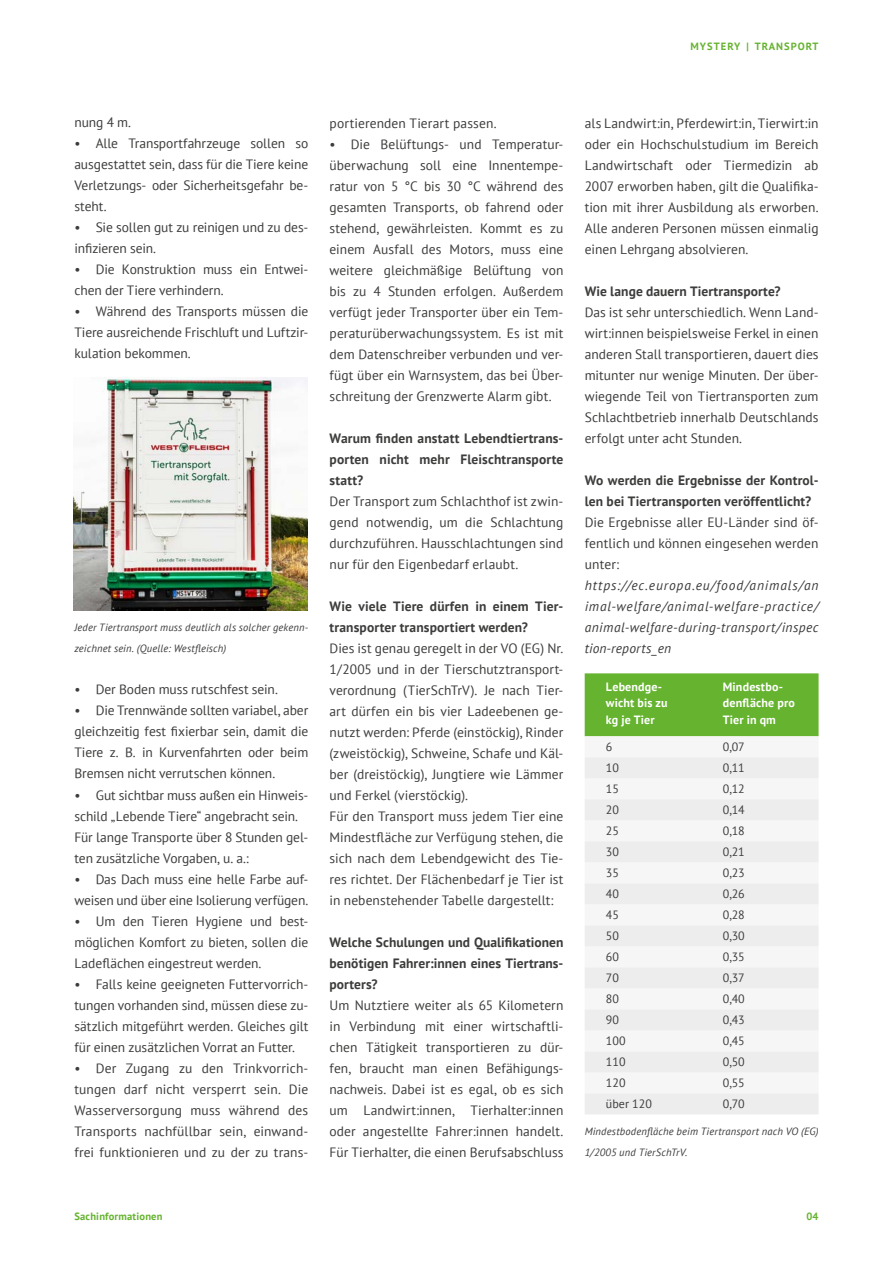
<style>
.page{position:relative;width:893px;height:1263px;background:#fff}
.page>*{position:absolute;margin:0;border:0;box-sizing:border-box;transform-origin:0 0}
.t1{font:13.5px/21px "PT Sans";color:#3c3c3b;text-align:justify}
.t2{font:700 13.5px/21px "PT Sans";letter-spacing:.01em;color:#3c3c3b;text-align:justify}
.t3{font:italic 13.5px/21px "PT Sans";letter-spacing:.035em;color:#3c3c3b;text-align:justify}
.t4{font:12px "PT Sans";color:#3c3c3b}
.t5{font:700 12px/16.5px "PT Sans";letter-spacing:.015em;color:#fff}
.t6{font:italic 10.5px/21px "PT Sans";letter-spacing:.015em;color:#3c3c3b}
.t7{font:700 10.5px "PT Sans";letter-spacing:.02em;color:#65b32e}
.t8{font:700 10.5px "PT Sans";letter-spacing:.1em;color:#65b32e}
</style>
<div class="page">
<img style="left:74px;top:378px;width:234px;height:232px">
<div style="left:585px;top:673px;width:234px;height:63px;background:#65b32e"></div>
<svg style="left:585px;top:757px;width:234px;height:357px;fill:#ededed"></svg>
<p class="t8" style="left:690px;top:40px;width:130px">MYSTERY | TRANSPORT</p>
<p class="t1" style="left:74px;top:112px;width:58px">nung 4 m.</p>
<p class="t1" style="left:74px;top:133px;width:235px">• Alle Transportfahrzeuge sollen so ausgestattet sein, dass für die Tiere keine Verletzungs- oder Sicherheitsgefahr be&shy;steht.</p>
<p class="t1" style="left:74px;top:217px;width:235px">• Sie sollen gut zu reinigen und zu des&shy;infizieren sein.</p>
<p class="t1" style="left:74px;top:259px;width:235px">• Die Konstruktion muss ein Entwei&shy;chen der Tiere verhindern.</p>
<p class="t1" style="left:74px;top:301px;width:235px">• Während des Transports müssen die Tiere ausreichende Frischluft und Luftzir&shy;kulation bekommen.</p>
<p class="t6" style="left:74px;top:617px;width:235px">Jeder Tiertransport muss deutlich als solcher gekenn&shy;zeichnet sein. (Quelle: Westfleisch)</p>
<p class="t1" style="left:74px;top:679px;width:205px">• Der Boden muss rutschfest sein.</p>
<p class="t1" style="left:74px;top:700px;width:235px">• Die Trennwände sollten variabel, aber gleichzeitig fest fixierbar sein, damit die Tiere z. B. in Kurvenfahrten oder beim Bremsen nicht verrutschen können.</p>
<p class="t1" style="left:74px;top:784px;width:235px;text-align:left">• Gut sichtbar muss außen ein Hinweis&shy;schild „Lebende Tiere“ angebracht sein.<br>Für lange Transporte über 8 Stunden gel&shy;ten zusätzliche Vorgaben, u. a.:</p>
<p class="t1" style="left:74px;top:868px;width:235px">• Das Dach muss eine helle Farbe auf&shy;weisen und über eine Isolierung verfügen.</p>
<p class="t1" style="left:74px;top:910px;width:235px">• Um den Tieren Hygiene und best&shy;möglichen Komfort zu bieten, sollen die Ladeflächen eingestreut werden.</p>
<p class="t1" style="left:74px;top:973px;width:235px">• Falls keine geeigneten Futtervorrich&shy;tungen vorhanden sind, müssen diese zu&shy;sätzlich mitgeführt werden. Gleiches gilt für einen zusätzlichen Vorrat an Futter.</p>
<p class="t1" style="left:74px;top:1057px;width:235px">• Der Zugang zu den Trinkvorrich&shy;tungen darf nicht versperrt sein. Die Wasserversorgung muss während des Transports nachfüllbar sein, einwand&shy;frei funktionieren und zu der zu trans-</p>
<p class="t1" style="left:330px;top:112px;width:168px">portierenden Tierart passen.</p>
<p class="t1" style="left:330px;top:133px;width:235px">• Die Belüftungs- und Temperatur&shy;überwachung soll eine Innentempe&shy;ratur von 5 °C bis 30 °C während des gesamten Transports, ob fahrend oder stehend, gewährleisten. Kommt es zu einem Ausfall des Motors, muss eine weitere gleichmäßige Belüftung von bis zu 4 Stunden erfolgen. Außerdem verfügt jeder Transporter über ein Tem&shy;peraturüberwachungssystem. Es ist mit dem Datenschreiber verbunden und ver&shy;fügt über ein Warnsystem, das bei Über&shy;schreitung der Grenzwerte Alarm gibt.</p>
<p class="t2" style="left:330px;top:427px;width:235px">Warum finden anstatt Lebendtiertrans&shy;porten nicht mehr Fleischtransporte statt?</p>
<p class="t1" style="left:330px;top:490px;width:235px">Der Transport zum Schlachthof ist zwin&shy;gend notwendig, um die Schlachtung durchzuführen. Hausschlachtungen sind nur für den Eigenbedarf erlaubt.</p>
<p class="t2" style="left:330px;top:595px;width:235px">Wie viele Tiere dürfen in einem Tier&shy;transporter transportiert werden?</p>
<p class="t1" style="left:330px;top:637px;width:235px;text-align:left">Dies ist genau geregelt in der VO (EG) Nr.<br>1/2005 und in der Tierschutztransport&shy;verordnung (TierSchTrV). Je nach Tier&shy;art dürfen ein bis vier Ladeebenen ge&shy;nutzt werden: Pferde (einstöckig), Rinder (zweistöckig), Schweine, Schafe und Käl&shy;ber (dreistöckig), Jungtiere wie Lämmer und Ferkel (vierstöckig).<br>Für den Transport muss jedem Tier eine Mindestfläche zur Verfügung stehen, die sich nach dem Lebendgewicht des Tie&shy;res richtet. Der Flächenbedarf je Tier ist in nebenstehender Tabelle dargestellt:</p>
<p class="t2" style="left:330px;top:931px;width:235px">Welche Schulungen und Qualifikationen benötigen Fahrer:innen eines Tiertrans&shy;porters?</p>
<p class="t1" style="left:330px;top:994px;width:235px">Um Nutztiere weiter als 65 Kilometern in Verbindung mit einer wirtschaftli&shy;chen Tätigkeit transportieren zu dür&shy;fen, braucht man einen Befähigungs&shy;nachweis. Dabei ist es egal, ob es sich um Landwirt:innen, Tierhalter:innen oder angestellte Fahrer:innen handelt.<br>Für Tierhalter, die einen Berufsabschluss</p>
<p class="t1" style="left:585px;top:112px;width:235px">als Landwirt:in, Pferdewirt:in, Tierwirt:in oder ein Hochschulstudium im Bereich Landwirtschaft oder Tiermedizin ab 2007 erworben haben, gilt die Qualifika&shy;tion mit ihrer Ausbildung als erworben.<br>Alle anderen Personen müssen einmalig einen Lehrgang absolvieren.</p>
<p class="t2" style="left:585px;top:280px;width:197px">Wie lange dauern Tiertransporte?</p>
<p class="t1" style="left:585px;top:301px;width:235px">Das ist sehr unterschiedlich. Wenn Land&shy;wirt:innen beispielsweise Ferkel in einen anderen Stall transportieren, dauert dies mitunter nur wenige Minuten. Der über&shy;wiegende Teil von Tiertransporten zum Schlachtbetrieb innerhalb Deutschlands erfolgt unter acht Stunden.</p>
<p class="t2" style="left:585px;top:469px;width:235px">Wo werden die Ergebnisse der Kontrol&shy;len bei Tiertransporten veröffentlicht?</p>
<p class="t1" style="left:585px;top:511px;width:235px">Die Ergebnisse aller EU-Länder sind öf&shy;fentlich und können eingesehen werden unter:</p>
<p class="t3" style="left:585px;top:574px;width:235px">https://ec.europa.eu/food/animals/an imal-welfare/animal-welfare-practice/ animal-welfare-during-transport/inspec tion-reports_en</p>
<p class="t5" style="left:606px;top:678px;width:63px">Lebendge&shy;wicht bis zu kg je Tier</p>
<p class="t5" style="left:723px;top:678px;width:74px">Mindestbo&shy;denfläche pro<br>Tier in qm</p>
<p class="t4" style="left:606px;top:739px;width:8px">6</p>
<p class="t4" style="left:723px;top:739px;width:23px">0,07</p>
<p class="t4" style="left:606px;top:760px;width:15px">10</p>
<p class="t4" style="left:723px;top:760px;width:23px">0,11</p>
<p class="t4" style="left:606px;top:781px;width:15px">15</p>
<p class="t4" style="left:723px;top:781px;width:23px">0,12</p>
<p class="t4" style="left:606px;top:802px;width:15px">20</p>
<p class="t4" style="left:723px;top:802px;width:23px">0,14</p>
<p class="t4" style="left:606px;top:823px;width:15px">25</p>
<p class="t4" style="left:723px;top:823px;width:23px">0,18</p>
<p class="t4" style="left:606px;top:844px;width:15px">30</p>
<p class="t4" style="left:723px;top:844px;width:23px">0,21</p>
<p class="t4" style="left:606px;top:865px;width:15px">35</p>
<p class="t4" style="left:723px;top:865px;width:23px">0,23</p>
<p class="t4" style="left:606px;top:886px;width:15px">40</p>
<p class="t4" style="left:723px;top:886px;width:23px">0,26</p>
<p class="t4" style="left:606px;top:907px;width:15px">45</p>
<p class="t4" style="left:723px;top:907px;width:23px">0,28</p>
<p class="t4" style="left:606px;top:928px;width:15px">50</p>
<p class="t4" style="left:723px;top:928px;width:23px">0,30</p>
<p class="t4" style="left:606px;top:949px;width:15px">60</p>
<p class="t4" style="left:723px;top:949px;width:23px">0,35</p>
<p class="t4" style="left:606px;top:970px;width:15px">70</p>
<p class="t4" style="left:723px;top:970px;width:23px">0,37</p>
<p class="t4" style="left:606px;top:991px;width:15px">80</p>
<p class="t4" style="left:723px;top:991px;width:23px">0,40</p>
<p class="t4" style="left:606px;top:1012px;width:15px">90</p>
<p class="t4" style="left:723px;top:1012px;width:23px">0,43</p>
<p class="t4" style="left:606px;top:1033px;width:21px">100</p>
<p class="t4" style="left:723px;top:1033px;width:23px">0,45</p>
<p class="t4" style="left:606px;top:1054px;width:21px">110</p>
<p class="t4" style="left:723px;top:1054px;width:23px">0,50</p>
<p class="t4" style="left:606px;top:1075px;width:21px">120</p>
<p class="t4" style="left:723px;top:1075px;width:23px">0,55</p>
<p class="t4" style="left:606px;top:1096px;width:47px">über 120</p>
<p class="t4" style="left:723px;top:1096px;width:23px">0,70</p>
<p class="t6" style="left:585px;top:1121px;width:235px">Mindestbodenfläche beim Tiertransport nach VO (EG)<br>1/2005 und TierSchTrV.</p>
<p class="t7" style="left:74px;top:1210px;width:90px">Sachinformationen</p>
<p class="t7" style="left:806px;top:1210px;width:14px">04</p>
</div>
